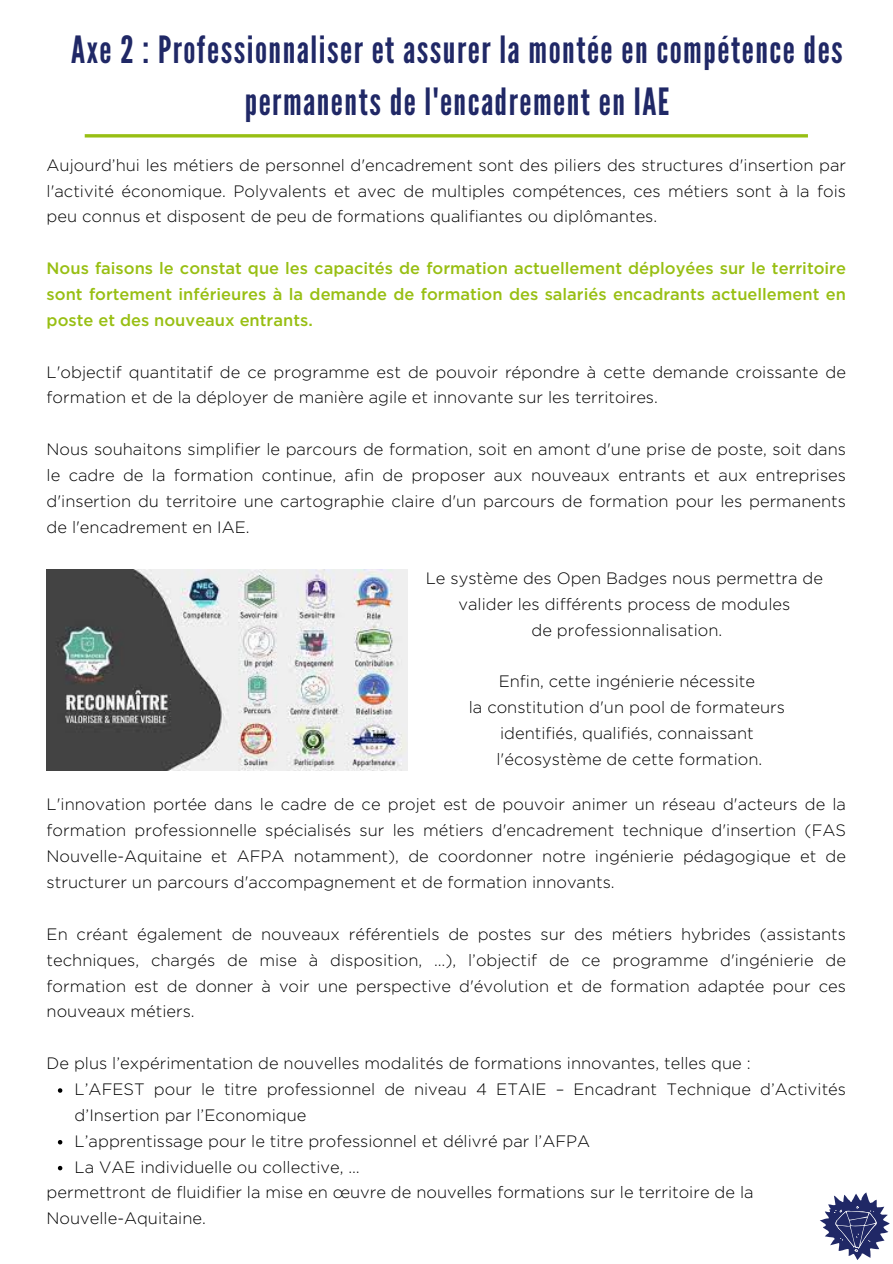
<style>
.page{position:relative;width:893px;height:1264px;background:#fff}
.page>*{position:absolute;margin:0;border:0;box-sizing:border-box;transform-origin:0 0}
.t1{font:37.5px/51.8px "League Gothic";letter-spacing:.04em;color:#202866;text-align:center}
.t2{font:300 16.5px/25.8px "Gotham";color:#000;text-align:justify}
.t3{font:500 16.5px/25.8px "Gotham";color:#98bf13;text-align:justify}
</style>
<div class="page">
<svg style="left:820px;top:1192px;width:70px;height:68px"></svg>
<hr style="left:85px;top:134px;width:722px;height:3px;background:#98bf13">
<img style="left:47px;top:569px;width:360px;height:201px">
<svg style="left:58px;top:1088px;width:4px;height:4px"></svg>
<svg style="left:58px;top:1140px;width:4px;height:4px"></svg>
<svg style="left:58px;top:1165px;width:4px;height:5px"></svg>
<p class="t1" style="left:71px;top:25px;width:773px">Axe 2 : Professionnaliser et assurer la montée en compétence des permanents de l'encadrement en IAE</p>
<p class="t2" style="left:47px;top:153px;width:800px">Aujourd’hui les métiers de personnel d'encadrement sont des piliers des structures d'insertion par l'activité économique. Polyvalents et avec de multiples compétences, ces métiers sont à la fois peu connus et disposent de peu de formations qualifiantes ou diplômantes.</p>
<p class="t3" style="left:47px;top:256px;width:800px">Nous faisons le constat que les capacités de formation actuellement déployées sur le territoire sont fortement inférieures à la demande de formation des salariés encadrants actuellement en poste et des nouveaux entrants.</p>
<p class="t2" style="left:47px;top:360px;width:800px">L'objectif quantitatif de ce programme est de pouvoir répondre à cette demande croissante de formation et de la déployer de manière agile et innovante sur les territoires.</p>
<p class="t2" style="left:47px;top:437px;width:800px">Nous souhaitons simplifier le parcours de formation, soit en amont d'une prise de poste, soit dans le cadre de la formation continue, afin de proposer aux nouveaux entrants et aux entreprises d'insertion du territoire une cartographie claire d'un parcours de formation pour les permanents de l'encadrement en IAE.</p>
<p class="t2" style="left:425px;top:566px;width:399px">Le système des Open Badges nous permettra de</p>
<p class="t2" style="left:458px;top:591px;width:333px">valider les différents process de modules</p>
<p class="t2" style="left:531px;top:617px;width:192px">de professionnalisation.</p>
<p class="t2" style="left:499px;top:669px;width:258px">Enfin, cette ingénierie nécessite</p>
<p class="t2" style="left:469px;top:695px;width:317px">la constitution d'un pool de formateurs</p>
<p class="t2" style="left:500px;top:721px;width:255px">identifiés, qualifiés, connaissant</p>
<p class="t2" style="left:496px;top:747px;width:267px">l'écosystème de cette formation.</p>
<p class="t2" style="left:47px;top:792px;width:800px">L'innovation portée dans le cadre de ce projet est de pouvoir animer un réseau d'acteurs de la formation professionnelle spécialisés sur les métiers d'encadrement technique d'insertion (FAS Nouvelle-Aquitaine et AFPA notamment), de coordonner notre ingénierie pédagogique et de structurer un parcours d'accompagnement et de formation innovants.</p>
<p class="t2" style="left:47px;top:922px;width:800px">En créant également de nouveaux référentiels de postes sur des métiers hybrides (assistants techniques, chargés de mise à disposition, …), l’objectif de ce programme d'ingénierie de formation est de donner à voir une perspective d'évolution et de formation adaptée pour ces nouveaux métiers.</p>
<p class="t2" style="left:47px;top:1051px;width:705px">De plus l’expérimentation de nouvelles modalités de formations innovantes, telles que :</p>
<p class="t2" style="left:75px;top:1077px;width:772px">L’AFEST pour le titre professionnel de niveau 4 ETAIE – Encadrant Technique d’Activités d’Insertion par l’Economique</p>
<p class="t2" style="left:75px;top:1128px;width:517px">L’apprentissage pour le titre professionnel et délivré par l’AFPA</p>
<p class="t2" style="left:75px;top:1154px;width:286px">La VAE individuelle ou collective, …</p>
<p class="t2" style="left:47px;top:1206px;width:161px">Nouvelle-Aquitaine.</p>
<p class="t2" style="left:47px;top:1180px;width:708px">permettront de fluidifier la mise en œuvre de nouvelles formations sur le territoire de la</p>
</div>
